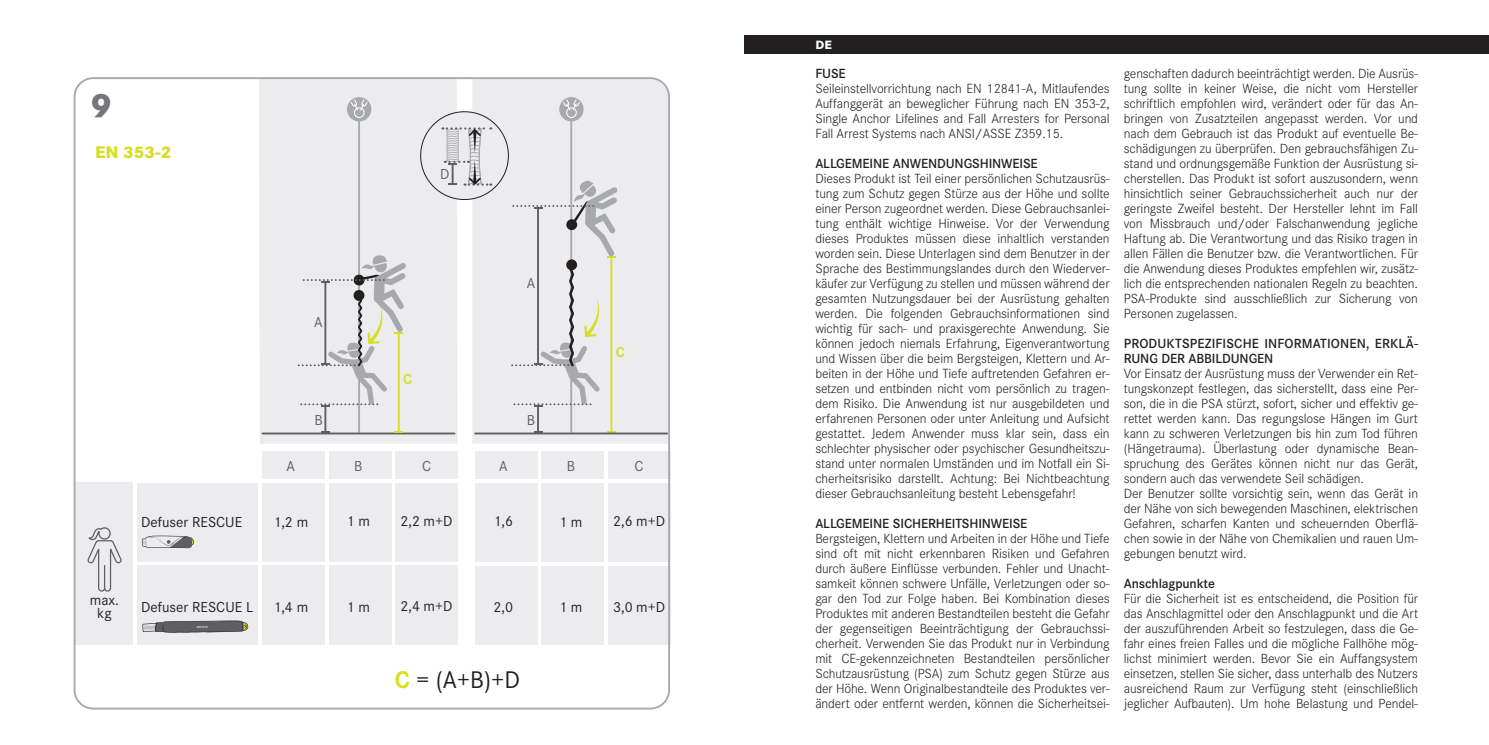
<style>
.page{position:relative;width:1489px;height:745px;background:#fff}
.page>*{position:absolute;margin:0;border:0;box-sizing:border-box;transform-origin:0 0}
.t1{font:800 35px "Corporate S";color:#757679}
.t2{font:25px "Corporate S";color:#231f20}
.t3{font:800 17.5px "Corporate S";color:#d6df26}
.t4{font:15px/12.5px "Corporate S";color:#231f20;text-align:center}
.t5{font:15px "Corporate S";color:#5f5f62}
.t6{font:700 15px "Corporate S";color:#d6df26}
.t7{font:300 13.75px/15px "Corporate S";letter-spacing:-.01em;color:#231f20;text-align:justify}
.t8{font:600 13.75px "Corporate S";letter-spacing:-.01em;color:#231f20}
.t9{font:600 13.75px/15px "Corporate S";letter-spacing:.01em;color:#231f20}
.t10{font:800 12.5px "Corporate S";color:#fff}
.s1{font-weight:700;color:#d6df26}
</style>
<div class="page">
<div style="left:472px;top:80px;width:195px;height:363px;background:#ececee"></div>
<div style="left:259px;top:80px;width:198px;height:363px;background:#ececee"></div>
<div style="left:76px;top:482px;width:57px;height:162px;background:#ececee"></div>
<div style="left:137px;top:565px;width:121px;height:79px;background:#ececee"></div>
<div style="left:262px;top:565px;width:63px;height:79px;background:#ececee"></div>
<div style="left:395px;top:565px;width:62px;height:79px;background:#ececee"></div>
<div style="left:262px;top:451px;width:62px;height:27px;background:#ececee"></div>
<div style="left:329px;top:565px;width:62px;height:79px;background:#ececee"></div>
<div style="left:329px;top:451px;width:62px;height:27px;background:#ececee"></div>
<div style="left:395px;top:451px;width:62px;height:27px;background:#ececee"></div>
<div style="left:475px;top:451px;width:62px;height:27px;background:#ececee"></div>
<div style="left:541px;top:565px;width:62px;height:79px;background:#ececee"></div>
<div style="left:541px;top:451px;width:62px;height:27px;background:#ececee"></div>
<div style="left:608px;top:451px;width:62px;height:27px;background:#ececee"></div>
<svg style="left:87px;top:527px;width:35px;height:65px"></svg>
<div style="left:608px;top:565px;width:62px;height:79px;background:#ececee"></div>
<div style="left:475px;top:565px;width:62px;height:79px;background:#ececee"></div>
<div style="left:137px;top:482px;width:121px;height:79px;background:#ececee"></div>
<div style="left:262px;top:482px;width:62px;height:79px;background:#ececee"></div>
<div style="left:395px;top:482px;width:62px;height:79px;background:#ececee"></div>
<div style="left:329px;top:482px;width:62px;height:79px;background:#ececee"></div>
<div style="left:541px;top:482px;width:62px;height:79px;background:#ececee"></div>
<svg style="left:142px;top:535px;width:52px;height:12px"></svg>
<div style="left:608px;top:482px;width:62px;height:79px;background:#ececee"></div>
<div style="left:475px;top:482px;width:62px;height:79px;background:#ececee"></div>
<svg style="left:142px;top:620px;width:106px;height:12px"></svg>
<hr style="left:358px;top:117px;width:2px;height:315px;background:#a8a9ad">
<hr style="left:537px;top:405px;width:2px;height:26px;background:#5f5f62">
<hr style="left:262px;top:432px;width:192px;height:2px;background:#5f5f62">
<div style="left:347px;top:97px;width:24px;height:24px;background:#a8a9ad;border-radius:50%"></div>
<svg style="left:351px;top:99px;width:16px;height:19px"></svg>
<hr style="left:570px;top:117px;width:2px;height:315px;background:#a8a9ad">
<hr style="left:610px;top:257px;width:2px;height:174px;background:#d6df26">
<hr style="left:324px;top:405px;width:2px;height:26px;background:#5f5f62">
<hr style="left:398px;top:332px;width:2px;height:99px;background:#d6df26">
<hr style="left:475px;top:432px;width:192px;height:2px;background:#5f5f62">
<div style="left:559px;top:97px;width:24px;height:24px;background:#a8a9ad;border-radius:50%"></div>
<svg style="left:563px;top:99px;width:17px;height:19px"></svg>
<div style="left:420px;top:112px;width:88px;height:87px;background:#ececee;border-radius:50%"></div>
<svg style="left:442px;top:127px;width:49px;height:59px"></svg>
<svg style="left:298px;top:255px;width:108px;height:151px;background:#dbdbd9"></svg>
<svg style="left:511px;top:180px;width:106px;height:226px;background:#dededd"></svg>
<div style="left:744px;top:35px;width:744px;height:19px;background:#231f20"></div>
<h1 class="t1" style="left:90px;top:81px;width:23px">9</h1>
<p class="t3" style="left:95px;top:140px;width:78px">EN 353-2</p>
<p class="t5" style="left:440px;top:164px;width:11px">D</p>
<p class="t5" style="left:314px;top:312px;width:10px">A</p>
<p class="t5" style="left:314px;top:410px;width:10px">B</p>
<p class="t6" style="left:403px;top:368px;width:10px">C</p>
<p class="t5" style="left:286px;top:455px;width:10px">A</p>
<p class="t5" style="left:354px;top:455px;width:10px">B</p>
<p class="t5" style="left:422px;top:455px;width:11px">C</p>
<p class="t5" style="left:527px;top:273px;width:10px">A</p>
<p class="t5" style="left:527px;top:410px;width:10px">B</p>
<p class="t6" style="left:615px;top:341px;width:10px">C</p>
<p class="t5" style="left:499px;top:455px;width:10px">A</p>
<p class="t5" style="left:566px;top:455px;width:10px">B</p>
<p class="t5" style="left:634px;top:455px;width:11px">C</p>
<p class="t4" style="left:141px;top:514px;width:102px">Defuser RESCUE</p>
<p class="t4" style="left:273px;top:514px;width:36px">1,2 m</p>
<p class="t4" style="left:346px;top:514px;width:25px">1 m</p>
<p class="t4" style="left:400px;top:514px;width:53px">2,2 m+D</p>
<p class="t4" style="left:493px;top:514px;width:21px">1,6</p>
<p class="t4" style="left:559px;top:514px;width:25px">1 m</p>
<p class="t4" style="left:613px;top:514px;width:53px">2,6 m+D</p>
<p class="t4" style="left:90px;top:593px;width:31px">max. kg</p>
<p class="t4" style="left:273px;top:599px;width:36px">1,4 m</p>
<p class="t4" style="left:346px;top:599px;width:25px">1 m</p>
<p class="t4" style="left:400px;top:599px;width:53px">2,4 m+D</p>
<p class="t4" style="left:141px;top:599px;width:113px">Defuser RESCUE L</p>
<p class="t4" style="left:493px;top:599px;width:21px">2,0</p>
<p class="t4" style="left:613px;top:600px;width:53px">3,0 m+D</p>
<p class="t4" style="left:559px;top:599px;width:25px">1 m</p>
<h2 class="t2" style="left:395px;top:662px;width:127px"><span class="s1">C</span> = (A+B)+D</h2>
<p class="t10" style="left:815px;top:36px;width:18px">DE</p>
<p class="t8" style="left:815px;top:64px;width:32px">FUSE</p>
<p class="t7" style="left:815px;top:80px;width:296px">Seileinstellvorrichtung nach EN 12841-A, Mitlaufendes Auffanggerät an beweglicher Führung nach EN 353-2, Single Anchor Lifelines and Fall Arresters for Personal Fall Arrest Systems nach ANSI/ASSE Z359.15.</p>
<p class="t8" style="left:815px;top:154px;width:224px">ALLGEMEINE ANWENDUNGSHINWEISE</p>
<p class="t7" style="left:815px;top:170px;width:296px">Dieses Produkt ist Teil einer persönlichen Schutzausrüs&shy;tung zum Schutz gegen Stürze aus der Höhe und sollte einer Person zugeordnet werden. Diese Gebrauchsanlei&shy;tung enthält wichtige Hinweise. Vor der Verwendung dieses Produktes müssen diese inhaltlich verstanden worden sein. Diese Unterlagen sind dem Benutzer in der Sprache des Bestimmungslandes durch den Wiederver&shy;käufer zur Verfügung zu stellen und müssen während der gesamten Nutzungsdauer bei der Ausrüstung gehalten werden. Die folgenden Gebrauchsinformationen sind wichtig für sach- und praxisgerechte Anwendung. Sie können jedoch niemals Erfahrung, Eigenverantwortung und Wissen über die beim Bergsteigen, Klettern und Ar&shy;beiten in der Höhe und Tiefe auftretenden Gefahren er&shy;setzen und entbinden nicht vom persönlich zu tragen&shy;dem Risiko. Die Anwendung ist nur ausgebildeten und erfahrenen Personen oder unter Anleitung und Aufsicht gestattet. Jedem Anwender muss klar sein, dass ein schlechter physischer oder psychischer Gesundheitszu&shy;stand unter normalen Umständen und im Notfall ein Si&shy;cherheitsrisiko darstellt. Achtung: Bei Nichtbeachtung dieser Gebrauchsanleitung besteht Lebensgefahr!</p>
<p class="t8" style="left:815px;top:514px;width:213px">ALLGEMEINE SICHERHEITSHINWEISE</p>
<p class="t7" style="left:815px;top:530px;width:296px">Bergsteigen, Klettern und Arbeiten in der Höhe und Tiefe sind oft mit nicht erkennbaren Risiken und Gefahren durch äußere Einflüsse verbunden. Fehler und Unacht&shy;samkeit können schwere Unfälle, Verletzungen oder so&shy;gar den Tod zur Folge haben. Bei Kombination dieses Produktes mit anderen Bestandteilen besteht die Gefahr der gegenseitigen Beeinträchtigung der Gebrauchssi&shy;cherheit. Verwenden Sie das Produkt nur in Verbindung mit CE-gekennzeichneten Bestandteilen persönlicher Schutzausrüstung (PSA) zum Schutz gegen Stürze aus der Höhe. Wenn Originalbestandteile des Produktes ver&shy;ändert oder entfernt werden, können die Sicherheitsei-</p>
<p class="t7" style="left:1123px;top:65px;width:296px">genschaften dadurch beeinträchtigt werden. Die Ausrüs&shy;tung sollte in keiner Weise, die nicht vom Hersteller schriftlich empfohlen wird, verändert oder für das An&shy;bringen von Zusatzteilen angepasst werden. Vor und nach dem Gebrauch ist das Produkt auf eventuelle Be&shy;schädigungen zu überprüfen. Den gebrauchsfähigen Zu&shy;stand und ordnungsgemäße Funktion der Ausrüstung si&shy;cherstellen. Das Produkt ist sofort auszusondern, wenn hinsichtlich seiner Gebrauchssicherheit auch nur der geringste Zweifel besteht. Der Hersteller lehnt im Fall von Missbrauch und/oder Falschanwendung jegliche Haftung ab. Die Verantwortung und das Risiko tragen in allen Fällen die Benutzer bzw. die Verantwortlichen. Für die Anwendung dieses Produktes empfehlen wir, zusätz&shy;lich die entsprechenden nationalen Regeln zu beachten.<br>PSA-Produkte sind ausschließlich zur Sicherung von Personen zugelassen.</p>
<p class="t9" style="left:1123px;top:335px;width:296px">PRODUKTSPEZIFISCHE INFORMATIONEN, ERKLÄ-<br>RUNG DER ABBILDUNGEN</p>
<p class="t7" style="left:1123px;top:365px;width:296px;text-align:left">Vor Einsatz der Ausrüstung muss der Verwender ein Ret&shy;tungskonzept festlegen, das sicherstellt, dass eine Per&shy;son, die in die PSA stürzt, sofort, sicher und effektiv ge&shy;rettet werden kann. Das regungslose Hängen im Gurt kann zu schweren Verletzungen bis hin zum Tod führen (Hängetrauma). Überlastung oder dynamische Bean&shy;spruchung des Gerätes können nicht nur das Gerät, sondern auch das verwendete Seil schädigen.<br>Der Benutzer sollte vorsichtig sein, wenn das Gerät in der Nähe von sich bewegenden Maschinen, elektrischen Gefahren, scharfen Kanten und scheuernden Oberflä&shy;chen sowie in der Nähe von Chemikalien und rauen Um&shy;gebungen benutzt wird.</p>
<p class="t8" style="left:1123px;top:574px;width:93px">Anschlagpunkte</p>
<p class="t7" style="left:1123px;top:590px;width:296px">Für die Sicherheit ist es entscheidend, die Position für das Anschlagmittel oder den Anschlagpunkt und die Art der auszuführenden Arbeit so festzulegen, dass die Ge&shy;fahr eines freien Falles und die mögliche Fallhöhe mög&shy;lichst minimiert werden. Bevor Sie ein Auffangsystem einsetzen, stellen Sie sicher, dass unterhalb des Nutzers ausreichend Raum zur Verfügung steht (einschließlich jeglicher Aufbauten). Um hohe Belastung und Pendel-</p>
</div>
